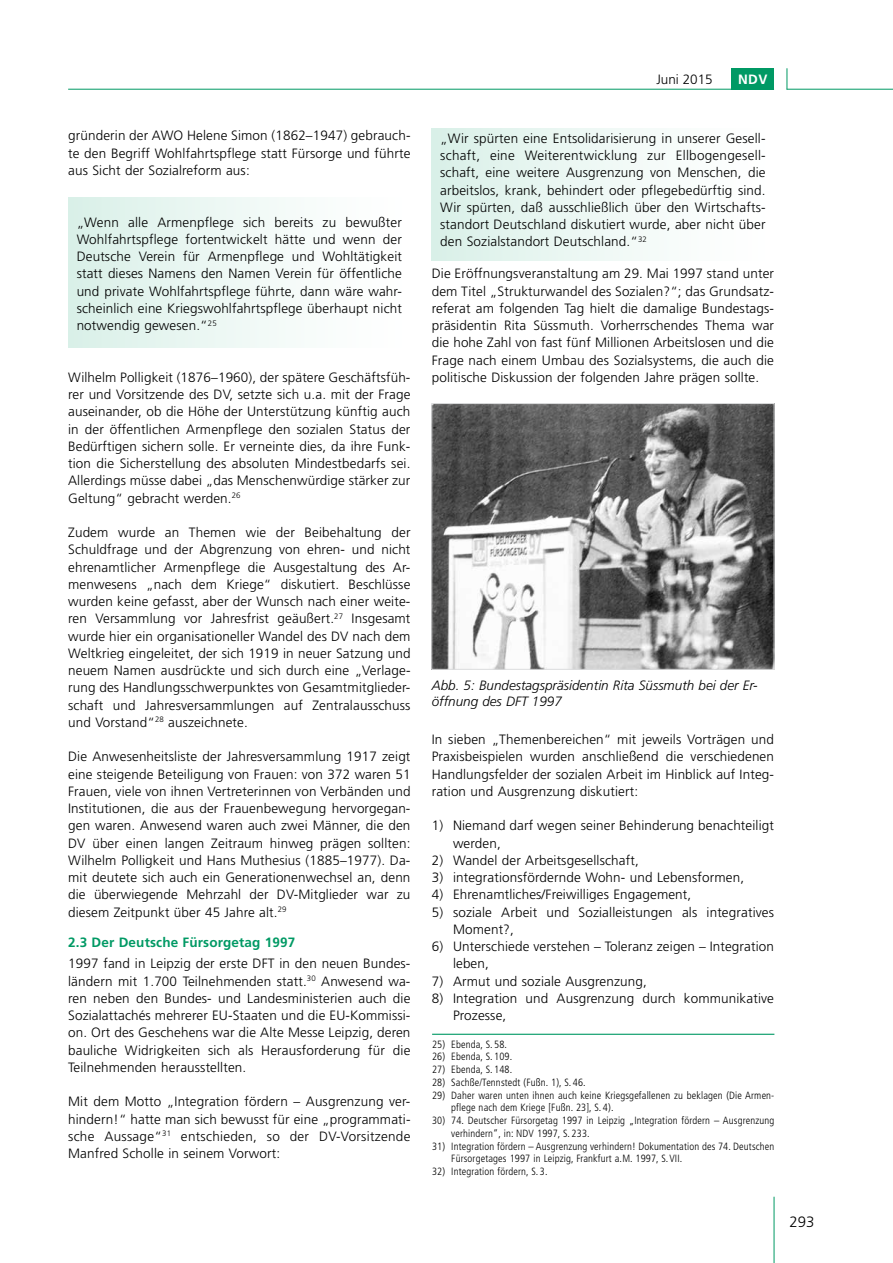
<style>
.page{position:relative;width:893px;height:1263px;background:#fff}
.page>*{position:absolute;margin:0;border:0;box-sizing:border-box;transform-origin:0 0}
.t1{font:300 15px "Frutiger LT";color:#000}
.t2{font:300 13.5px/17.2px "Frutiger LT";letter-spacing:.01em;color:#000;text-align:justify}
.t3{font:italic 300 13.5px/16.2px "Frutiger LT";color:#000}
.t4{font:700 13.5px "Frutiger LT";letter-spacing:.01em;color:#009964}
.t5{font:700 13.5px "Frutiger LT";color:#fff}
.t6{font:300 condensed 10.5px/12.8px "Frutiger LT";letter-spacing:.015em;color:#000}
</style>
<div class="page">
<hr style="left:774px;top:1197px;width:1px;height:66px;background:#009964">
<hr style="left:787px;top:89px;width:106px;height:1px;background:#009964">
<hr style="left:68px;top:89px;width:706px;height:1px;background:#009964">
<svg style="left:787px;top:68px;width:1px;height:22px"></svg>
<div style="left:731px;top:68px;width:43px;height:21px;background:#009964"></div>
<div style="left:68px;top:198px;width:342px;height:149px;background:linear-gradient(to right,#dbf0e9,#fff)"></div>
<div style="left:432px;top:129px;width:342px;height:131px;background:linear-gradient(to right,#dbf0e9,#fff)"></div>
<img style="left:434px;top:405px;width:338px;height:262px">
<div style="left:432px;top:403px;width:342px;height:266px;border:1px solid #dcddde"></div>
<hr style="left:432px;top:1034px;width:342px;height:1px;background:#009964">
<p class="t2" style="left:68px;top:127px;width:344px">gründerin der AWO Helene Simon (1862–1947) gebrauch&shy;te den Begriff Wohlfahrtspflege statt Fürsorge und führte aus Sicht der Sozialreform aus:</p>
<p class="t2" style="left:77px;top:213px;width:327px">„Wenn alle Armenpflege sich bereits zu bewußter Wohlfahrtspflege fortentwickelt hätte und wenn der Deutsche Verein für Armenpflege und Wohltätigkeit statt dieses Namens den Namen Verein für öffentliche und private Wohlfahrtspflege führte, dann wäre wahr&shy;scheinlich eine Kriegswohlfahrtspflege überhaupt nicht notwendig gewesen.“<sup>25</sup></p>
<p class="t2" style="left:68px;top:369px;width:344px">Wilhelm Polligkeit (1876–1960), der spätere Geschäftsfüh&shy;rer und Vorsitzende des DV, setzte sich u.a. mit der Frage auseinander, ob die Höhe der Unterstützung künftig auch in der öffentlichen Armenpflege den sozialen Status der Bedürftigen sichern solle. Er verneinte dies, da ihre Funk&shy;tion die Sicherstellung des absoluten Mindestbedarfs sei.<br>Allerdings müsse dabei „das Menschenwürdige stärker zur Geltung“ gebracht werden.<sup>26</sup></p>
<p class="t2" style="left:68px;top:524px;width:344px">Zudem wurde an Themen wie der Beibehaltung der Schuldfrage und der Abgrenzung von ehren- und nicht ehrenamtlicher Armenpflege die Ausgestaltung des Ar&shy;menwesens „nach dem Kriege“ diskutiert. Beschlüsse wurden keine gefasst, aber der Wunsch nach einer weite&shy;ren Versammlung vor Jahresfrist geäußert.<sup>27</sup> Insgesamt wurde hier ein organisationeller Wandel des DV nach dem Weltkrieg eingeleitet, der sich 1919 in neuer Satzung und neuem Namen ausdrückte und sich durch eine „Verlage&shy;rung des Handlungsschwerpunktes von Gesamtmitglieder&shy;schaft und Jahresversammlungen auf Zentralausschuss und Vorstand“<sup>28</sup> auszeichnete.</p>
<p class="t2" style="left:68px;top:748px;width:344px">Die Anwesenheitsliste der Jahresversammlung 1917 zeigt eine steigende Beteiligung von Frauen: von 372 waren 51<br>Frauen, viele von ihnen Vertreterinnen von Verbänden und Institutionen, die aus der Frauenbewegung hervorgegan&shy;gen waren. Anwesend waren auch zwei Männer, die den DV über einen langen Zeitraum hinweg prägen sollten:<br>Wilhelm Polligkeit und Hans Muthesius (1885–1977). Da&shy;mit deutete sich auch ein Generationenwechsel an, denn die überwiegende Mehrzahl der DV-Mitglieder war zu diesem Zeitpunkt über 45 Jahre alt.<sup>29</sup></p>
<p class="t4" style="left:68px;top:934px;width:229px">2.3 Der Deutsche Fürsorgetag 1997</p>
<p class="t2" style="left:68px;top:955px;width:344px">1997 fand in Leipzig der erste DFT in den neuen Bundes&shy;ländern mit 1.700 Teilnehmenden statt.<sup>30</sup> Anwesend wa&shy;ren neben den Bundes- und Landesministerien auch die Sozialattachés mehrerer EU-Staaten und die EU-Kommissi&shy;on. Ort des Geschehens war die Alte Messe Leipzig, deren bauliche Widrigkeiten sich als Herausforderung für die Teilnehmenden herausstellten.</p>
<p class="t2" style="left:68px;top:1093px;width:344px">Mit dem Motto „Integration fördern – Ausgrenzung ver&shy;hindern!“ hatte man sich bewusst für eine „programmati&shy;sche Aussage“<sup>31</sup> entschieden, so der DV-Vorsitzende Manfred Scholle in seinem Vorwort:<sup>32</sup></p>
<p class="t2" style="left:656px;top:71px;width:58px">Juni 2015</p>
<p class="t5" style="left:738px;top:71px;width:31px">NDV</p>
<p class="t2" style="left:440px;top:130px;width:327px">„Wir spürten eine Entsolidarisierung in unserer Gesell&shy;schaft, eine Weiterentwicklung zur Ellbogengesell&shy;schaft, eine weitere Ausgrenzung von Menschen, die arbeitslos, krank, behindert oder pflegebedürftig sind.<br>Wir spürten, daß ausschließlich über den Wirtschafts&shy;standort Deutschland diskutiert wurde, aber nicht über den Sozialstandort Deutschland.“<sup>32</sup></p>
<p class="t2" style="left:432px;top:265px;width:344px">Die Eröffnungsveranstaltung am 29. Mai 1997 stand unter dem Titel „Strukturwandel des Sozialen?“; das Grundsatz&shy;referat am folgenden Tag hielt die damalige Bundestags&shy;präsidentin Rita Süssmuth. Vorherrschendes Thema war die hohe Zahl von fast fünf Millionen Arbeitslosen und die Frage nach einem Umbau des Sozialsystems, die auch die politische Diskussion der folgenden Jahre prägen sollte.</p>
<p class="t3" style="left:432px;top:677px;width:327px">Abb. 5: Bundestagspräsidentin Rita Süssmuth bei der Er&shy;öffnung des DFT 1997</p>
<p class="t2" style="left:432px;top:731px;width:344px">In sieben „Themenbereichen“ mit jeweils Vorträgen und Praxisbeispielen wurden anschließend die verschiedenen Handlungsfelder der sozialen Arbeit im Hinblick auf Integ&shy;ration und Ausgrenzung diskutiert:</p>
<p class="t2" style="left:453px;top:817px;width:323px;text-indent:-21px">1) Niemand darf wegen seiner Behinderung benachteiligt werden,</p>
<p class="t2" style="left:432px;top:852px;width:209px">2) Wandel der Arbeitsgesellschaft,</p>
<p class="t2" style="left:432px;top:869px;width:314px">3) integrationsfördernde Wohn- und Lebensformen,</p>
<p class="t2" style="left:432px;top:886px;width:261px">4) Ehrenamtliches/Freiwilliges Engagement,</p>
<p class="t2" style="left:453px;top:903px;width:323px;text-indent:-21px">5) soziale Arbeit und Sozialleistungen als integratives<br>Moment?,</p>
<p class="t2" style="left:453px;top:938px;width:323px;text-indent:-21px">6) Unterschiede verstehen – Toleranz zeigen – Integration leben,</p>
<p class="t2" style="left:432px;top:972px;width:217px">7) Armut und soziale Ausgrenzung,</p>
<p class="t2" style="left:453px;top:990px;width:323px;text-indent:-21px">8) Integration und Ausgrenzung durch kommunikative<br>Prozesse,</p>
<p class="t6" style="left:432px;top:1038px;width:77px">25) Ebenda, S. 58.</p>
<p class="t6" style="left:432px;top:1050px;width:82px">26) Ebenda, S. 109.</p>
<p class="t6" style="left:432px;top:1063px;width:82px">27) Ebenda, S. 148.</p>
<p class="t6" style="left:432px;top:1076px;width:155px">28) Sachße/Tennstedt (Fußn. 1), S. 46.</p>
<p class="t6" style="left:451px;top:1089px;width:325px;text-indent:-19px">29) Daher waren unten ihnen auch keine Kriegsgefallenen zu beklagen (Die Armen&shy;pflege nach dem Kriege [Fußn. 23], S. 4).</p>
<p class="t6" style="left:451px;top:1114px;width:325px;text-indent:-19px">30) 74. Deutscher Fürsorgetag 1997 in Leipzig „Integration fördern – Ausgrenzung verhindern“, in: NDV 1997, S. 233.</p>
<p class="t6" style="left:451px;top:1140px;width:325px;text-indent:-19px">31) Integration fördern – Ausgrenzung verhindern! Dokumentation des 74. Deutschen<br>Fürsorgetages 1997 in Leipzig, Frankfurt a.M. 1997, S.VII.</p>
<p class="t6" style="left:432px;top:1165px;width:117px">32) Integration fördern, S. 3.</p>
<p class="t1" style="left:789px;top:1213px;width:27px">293</p>
</div>
